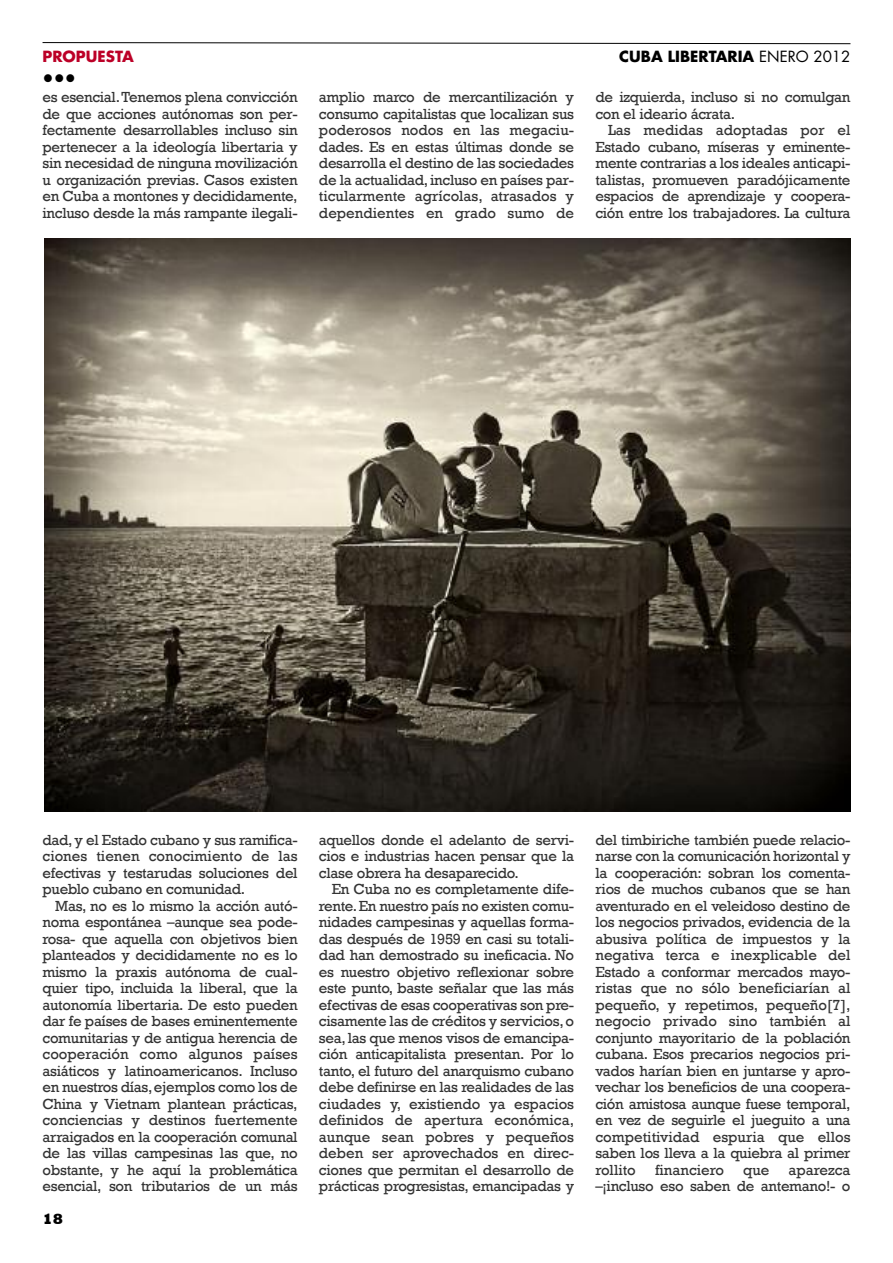
<style>
.page{position:relative;width:893px;height:1263px;background:#fff}
.page>*{position:absolute;margin:0;border:0;box-sizing:border-box;transform-origin:0 0}
.t1{font:31.5px "Rockwell";color:#000}
.t2{font:15px/16.5px "Rockwell";letter-spacing:-.02em;color:#333;text-align:justify}
.t3{font:700 15px "Futura";color:#000}
.t4{font:15px "Rockwell";color:#333}
.t5{font:700 15px "Futura";color:#bc0027}
.t6{font:800 15px "Rockwell";color:#000}
.s1{font-weight:400}
</style>
<div class="page">
<svg style="left:42px;top:42px;width:809px;height:2px;background:#818181"></svg>
<img style="left:44px;top:239px;width:806px;height:573px">
<p class="t5" style="left:43px;top:50px;width:93px">PROPUESTA</p>
<p class="t3" style="left:619px;top:50px;width:233px">CUBA LIBERTARIA <span class="s1">ENERO 2012</span></p>
<p class="t2" style="left:43px;top:88px;width:257px">es esencial.Tenemos plena convicción de que acciones autónomas son per&shy;fectamente desarrollables incluso sin pertenecer a la ideología libertaria y sin necesidad de ninguna movilización u organización previas. Casos existen en Cuba a montones y decididamente, incluso desde la más rampante ilegali-</p>
<h1 class="t1" style="left:43px;top:59px;width:35px">•••</h1>
<p class="t2" style="left:319px;top:88px;width:257px">amplio marco de mercantilización y consumo capitalistas que localizan sus poderosos nodos en las megaciu&shy;dades. Es en estas últimas donde se desarrolla el destino de las sociedades de la actualidad,incluso en países par&shy;ticularmente agrícolas, atrasados y dependientes en grado sumo de</p>
<p class="t2" style="left:595px;top:88px;width:257px">de izquierda, incluso si no comulgan con el ideario ácrata.</p>
<p class="t2" style="left:595px;top:121px;width:257px;text-indent:13px">Las medidas adoptadas por el Estado cubano, míseras y eminente&shy;mente contrarias a los ideales anticapi&shy;talistas, promueven paradójicamente espacios de aprendizaje y coopera&shy;ción entre los trabajadores. La cultura</p>
<p class="t2" style="left:43px;top:831px;width:257px">dad,y el Estado cubano y sus ramifica&shy;ciones tienen conocimiento de las efectivas y testarudas soluciones del pueblo cubano en comunidad.</p>
<p class="t2" style="left:43px;top:897px;width:257px;text-indent:13px">Mas, no es lo mismo la acción autó&shy;noma espontánea –aunque sea pode&shy;rosa- que aquella con objetivos bien planteados y decididamente no es lo mismo la praxis autónoma de cual&shy;quier tipo, incluida la liberal, que la autonomía libertaria. De esto pueden dar fe países de bases eminentemente comunitarias y de antigua herencia de cooperación como algunos países asiáticos y latinoamericanos. Incluso en nuestros días,ejemplos como los de China y Vietnam plantean prácticas, conciencias y destinos fuertemente arraigados en la cooperación comunal de las villas campesinas las que, no obstante, y he aquí la problemática esencial, son tributarios de un más</p>
<p class="t6" style="left:43px;top:1210px;width:22px">18</p>
<p class="t2" style="left:319px;top:831px;width:257px">aquellos donde el adelanto de servi&shy;cios e industrias hacen pensar que la clase obrera ha desaparecido.</p>
<p class="t2" style="left:319px;top:881px;width:257px;text-indent:13px">En Cuba no es completamente dife&shy;rente.En nuestro país no existen comu&shy;nidades campesinas y aquellas forma&shy;das después de 1959 en casi su totali&shy;dad han demostrado su ineficacia. No es nuestro objetivo reflexionar sobre este punto, baste señalar que las más efectivas de esas cooperativas son pre&shy;cisamente las de créditos y servicios,o sea, las que menos visos de emancipa&shy;ción anticapitalista presentan. Por lo tanto, el futuro del anarquismo cubano debe definirse en las realidades de las ciudades y, existiendo ya espacios definidos de apertura económica, aunque sean pobres y pequeños deben ser aprovechados en direc&shy;ciones que permitan el desarrollo de prácticas progresistas, emancipadas y</p>
<p class="t2" style="left:595px;top:831px;width:257px">del timbiriche también puede relacio&shy;narse con la comunicación horizontal y la cooperación: sobran los comenta&shy;rios de muchos cubanos que se han aventurado en el veleidoso destino de los negocios privados, evidencia de la abusiva política de impuestos y la negativa terca e inexplicable del Estado a conformar mercados mayo&shy;ristas que no sólo beneficiarían al pequeño, y repetimos, pequeño[7], negocio privado sino también al conjunto mayoritario de la población cubana. Esos precarios negocios pri&shy;vados harían bien en juntarse y apro&shy;vechar los beneficios de una coopera&shy;ción amistosa aunque fuese temporal, en vez de seguirle el jueguito a una competitividad espuria que ellos saben los lleva a la quiebra al primer rollito</p>
<p class="t4" style="left:655px;top:1160px;width:71px">financiero</p>
<p class="t2" style="left:743px;top:1161px;width:28px">que</p>
<p class="t2" style="left:595px;top:1161px;width:257px;text-align:right">aparezca<br>–¡incluso eso saben de antemano!- o</p>
</div>
